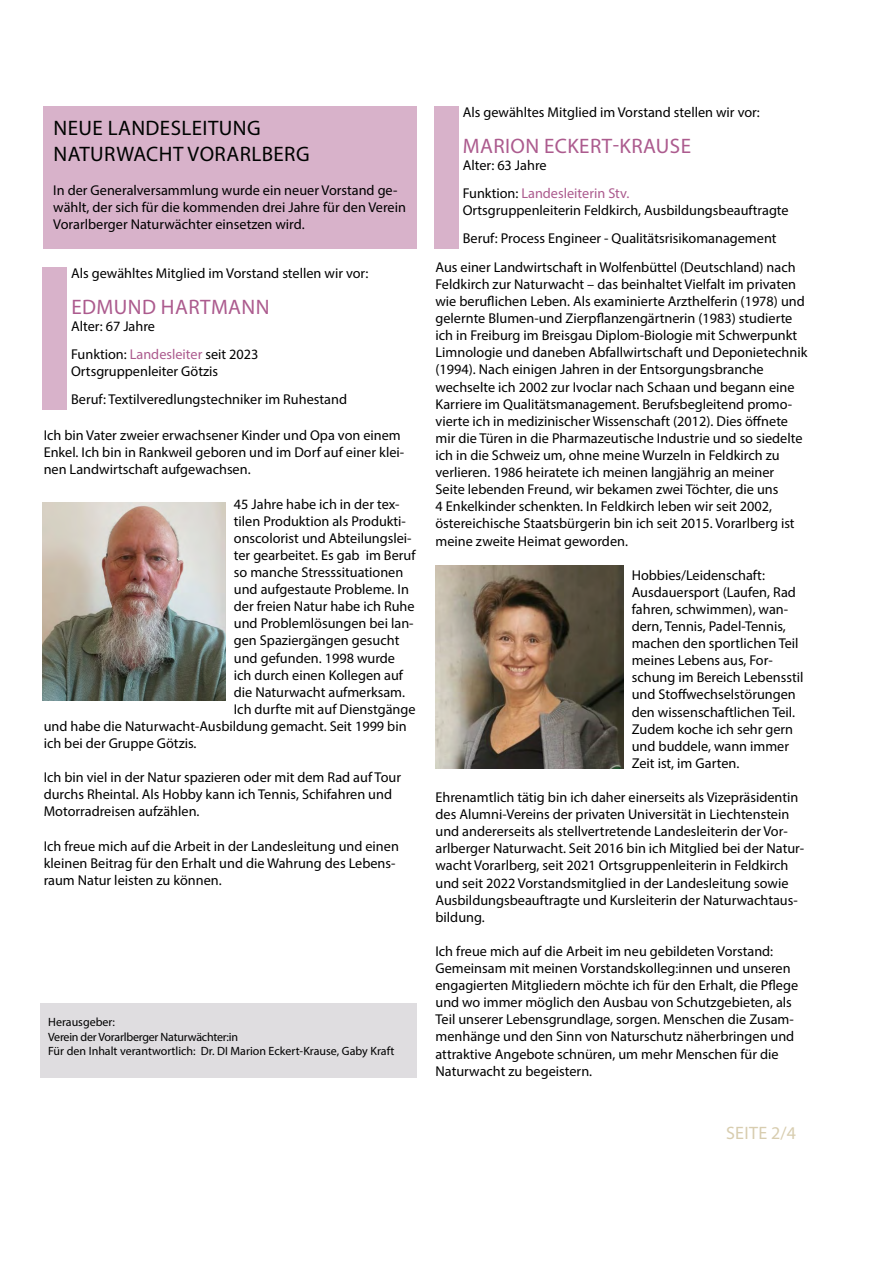
<style>
.page{position:relative;width:893px;height:1263px;background:#fff}
.page>*{position:absolute;margin:0;border:0;box-sizing:border-box;transform-origin:0 0}
.t1{font:21px/25.2px "Myriad Pro";letter-spacing:.02em;color:#000301}
.t2{font:21px "Myriad Pro";letter-spacing:.02em;color:#ac5b8e}
.t3{font:18px "Myriad Pro";letter-spacing:.02em;color:#d8cdaf}
.t4{font:14.25px/17.1px "Myriad Pro";color:#000}
.t5{font:12px/14.4px "Myriad Pro";color:#000}
.s1{color:#ac5b8e}
</style>
<div class="page">
<div style="left:43px;top:106px;width:374px;height:142px;background:#d8b2ca"></div>
<div style="left:43px;top:268px;width:24px;height:142px;background:#d8b2ca"></div>
<img style="left:43px;top:502px;width:182px;height:198px">
<div style="left:434px;top:106px;width:24px;height:142px;background:#d8b2ca"></div>
<img style="left:435px;top:566px;width:188px;height:203px">
<div style="left:40px;top:1003px;width:376px;height:74px;background:#dfdde0"></div>
<h1 class="t1" style="left:54px;top:115px;width:258px">NEUE LANDESLEITUNG<br>NATURWACHT VORARLBERG</h1>
<p class="t4" style="left:53px;top:181px;width:354px">In der Generalversammlung wurde ein neuer Vorstand ge&shy;wählt, der sich für die kommenden drei Jahre für den Verein<br>Vorarlberger Naturwächter einsetzen wird.</p>
<p class="t4" style="left:71px;top:265px;width:299px">Als gewähltes Mitglied im Vorstand stellen wir vor:</p>
<h1 class="t2" style="left:71px;top:294px;width:200px">EDMUND HARTMANN</h1>
<p class="t4" style="left:71px;top:312px;width:189px;line-height:27.9px">Alter: 67 Jahre<br>Funktion: <span class="s1">Landesleiter</span> seit 2023</p>
<p class="t4" style="left:71px;top:357px;width:277px;line-height:27.9px">Ortsgruppenleiter Götzis<br>Beruf: Textilveredlungstechniker im Ruhestand</p>
<p class="t4" style="left:44px;top:427px;width:362px">Ich bin Vater zweier erwachsener Kinder und Opa von einem<br>Enkel. Ich bin in Rankweil geboren und im Dorf auf einer klei&shy;nen Landwirtschaft aufgewachsen.</p>
<p class="t4" style="left:234px;top:495px;width:167px">45 Jahre habe ich in der tex-</p>
<p class="t4" style="left:234px;top:512px;width:174px">tilen Produktion als Produkti-</p>
<p class="t4" style="left:234px;top:529px;width:179px">onscolorist und Abteilungslei-</p>
<p class="t4" style="left:234px;top:546px;width:183px">ter gearbeitet. Es gab im Beruf</p>
<p class="t4" style="left:234px;top:563px;width:171px">so manche Stresssituationen</p>
<p class="t4" style="left:234px;top:580px;width:177px">und aufgestaute Probleme. In</p>
<p class="t4" style="left:234px;top:598px;width:182px">der freien Natur habe ich Ruhe</p>
<p class="t4" style="left:234px;top:615px;width:181px">und Problemlösungen bei lan-</p>
<p class="t4" style="left:234px;top:632px;width:167px">gen Spaziergängen gesucht</p>
<p class="t4" style="left:234px;top:649px;width:163px">und gefunden. 1998 wurde</p>
<p class="t4" style="left:234px;top:666px;width:171px">ich durch einen Kollegen auf</p>
<p class="t4" style="left:234px;top:683px;width:173px">die Naturwacht aufmerksam.</p>
<p class="t4" style="left:234px;top:700px;width:183px">Ich durfte mit auf Dienstgänge</p>
<p class="t4" style="left:44px;top:717px;width:364px">und habe die Naturwacht-Ausbildung gemacht. Seit 1999 bin</p>
<p class="t4" style="left:44px;top:734px;width:154px">ich bei der Gruppe Götzis.</p>
<p class="t4" style="left:44px;top:769px;width:359px">Ich bin viel in der Natur spazieren oder mit dem Rad auf Tour durchs Rheintal. Als Hobby kann ich Tennis, Schifahren und<br>Motorradreisen aufzählen.</p>
<p class="t4" style="left:44px;top:837px;width:357px">Ich freue mich auf die Arbeit in der Landesleitung und einen kleinen Beitrag für den Erhalt und die Wahrung des Lebens&shy;raum Natur leisten zu können.</p>
<p class="t5" style="left:48px;top:1015px;width:348px">Herausgeber:<br>Verein der Vorarlberger Naturwächter:in<br>Für den Inhalt verantwortlich: Dr. DI Marion Eckert-Krause, Gaby Kraft</p>
<p class="t4" style="left:463px;top:103px;width:299px">Als gewähltes Mitglied im Vorstand stellen wir vor:</p>
<h1 class="t2" style="left:463px;top:133px;width:230px">MARION ECKERT-KRAUSE</h1>
<p class="t4" style="left:463px;top:151px;width:168px;line-height:27.9px">Alter: 63 Jahre<br>Funktion: <span class="s1">Landesleiterin Stv.</span></p>
<p class="t4" style="left:463px;top:196px;width:327px;line-height:27.9px">Ortsgruppenleiterin Feldkirch, Ausbildungsbeauftragte<br>Beruf: Process Engineer - Qualitätsrisikomanagement</p>
<p class="t4" style="left:435px;top:258px;width:373px">Aus einer Landwirtschaft in Wolfenbüttel (Deutschland) nach Feldkirch zur Naturwacht – das beinhaltet Vielfalt im privaten wie beruflichen Leben. Als examinierte Arzthelferin (1978) und gelernte Blumen-und Zierpflanzengärtnerin (1983) studierte ich in Freiburg im Breisgau Diplom-Biologie mit Schwerpunkt Limnologie und daneben Abfallwirtschaft und Deponietechnik (1994). Nach einigen Jahren in der Entsorgungsbranche wechselte ich 2002 zur Ivoclar nach Schaan und begann eine Karriere im Qualitätsmanagement. Berufsbegleitend promo&shy;vierte ich in medizinischer Wissenschaft (2012). Dies öffnete mir die Türen in die Pharmazeutische Industrie und so siedelte ich in die Schweiz um, ohne meine Wurzeln in Feldkirch zu verlieren. 1986 heiratete ich meinen langjährig an meiner<br>Seite lebenden Freund, wir bekamen zwei Töchter, die uns<br>4 Enkelkinder schenkten. In Feldkirch leben wir seit 2002, östereichische Staatsbürgerin bin ich seit 2015. Vorarlberg ist meine zweite Heimat geworden.</p>
<p class="t4" style="left:632px;top:566px;width:173px">Hobbies/Leidenschaft:<br>Ausdauersport (Laufen, Rad fahren, schwimmen), wan&shy;dern, Tennis, Padel-Tennis, machen den sportlichen Teil meines Lebens aus, For&shy;schung im Bereich Lebensstil und Stoffwechselstörungen den wissenschaftlichen Teil.<br>Zudem koche ich sehr gern und buddele, wann immer<br>Zeit ist, im Garten.</p>
<p class="t4" style="left:435px;top:788px;width:370px">Ehrenamtlich tätig bin ich daher einerseits als Vizepräsidentin des Alumni-Vereins der privaten Universität in Liechtenstein und andererseits als stellvertretende Landesleiterin der Vor&shy;arlberger Naturwacht. Seit 2016 bin ich Mitglied bei der Natur&shy;wacht Vorarlberg, seit 2021 Ortsgruppenleiterin in Feldkirch und seit 2022 Vorstandsmitglied in der Landesleitung sowie Ausbildungsbeauftragte und Kursleiterin der Naturwachtaus&shy;bildung.</p>
<p class="t4" style="left:435px;top:942px;width:364px">Ich freue mich auf die Arbeit im neu gebildeten Vorstand:<br>Gemeinsam mit meinen Vorstandskolleg:innen und unseren engagierten Mitgliedern möchte ich für den Erhalt, die Pflege und wo immer möglich den Ausbau von Schutzgebieten, als Teil unserer Lebensgrundlage, sorgen. Menschen die Zusam&shy;menhänge und den Sinn von Naturschutz näherbringen und attraktive Angebote schnüren, um mehr Menschen für die Naturwacht zu begeistern.</p>
<p class="t3" style="left:726px;top:1122px;width:71px">SEITE 2/4</p>
</div>
